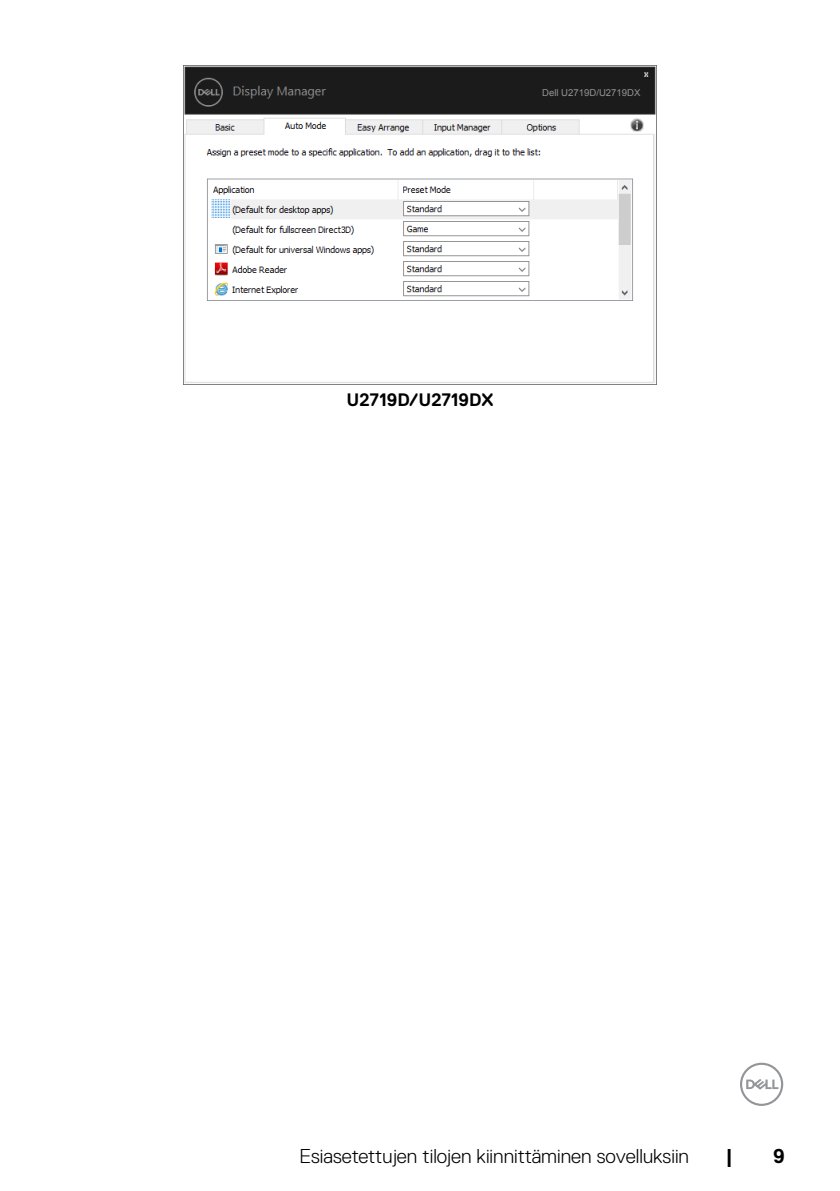
<style>
.page{position:relative;width:840px;height:1191px;background:#fff}
.page>*{position:absolute;margin:0;border:0;box-sizing:border-box;transform-origin:0 0}
.t1{font:300 20px "Dell Replica";color:#000}
.t2{font:700 20px "Dell Replica";color:#000}
.t3{font:700 18px "Dell Replica";color:#000}
.t4{font:9.6px "Arial";color:#939393}
</style>
<div class="page">
<svg style="left:740px;top:1062px;width:42px;height:44px"></svg>
<img style="left:183px;top:66px;width:473px;height:319px">
<div style="left:538px;top:86px;width:103px;height:12px;background:#1b1b1b"></div>
<p class="t4" style="left:542px;top:86px;width:100px">Dell U2719D/U2719DX</p>
<p class="t3" style="left:346px;top:390px;width:148px">U2719D/U2719DX</p>
<p class="t1" style="left:299px;top:1144px;width:391px">Esiasetettujen tilojen kiinnittäminen sovelluksiin</p>
<p class="t2" style="left:725px;top:1144px;width:9px">|</p>
<p class="t2" style="left:772px;top:1144px;width:13px">9</p>
</div>
